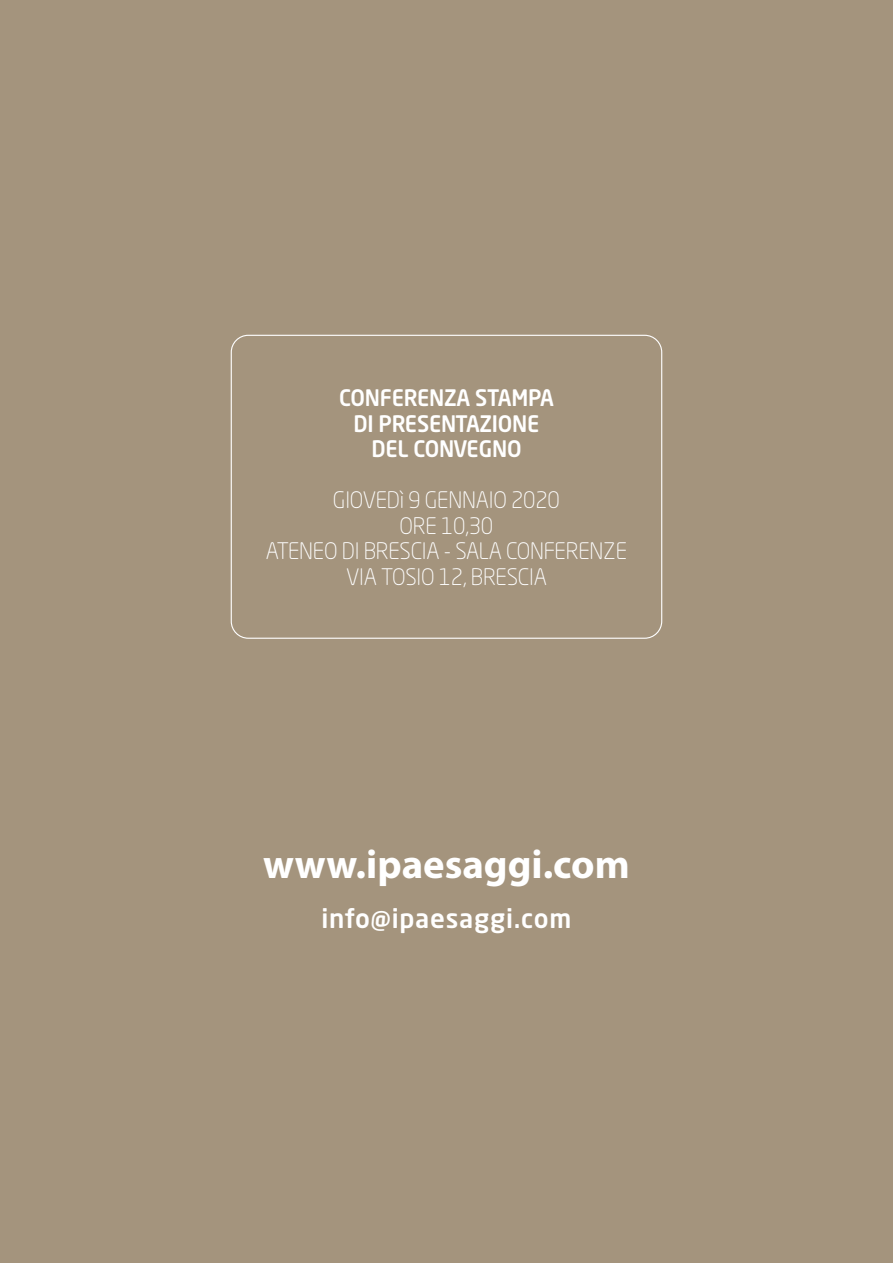
<style>
.page{position:relative;width:893px;height:1263px;background:#a4947d}
.page>*{position:absolute;margin:0;border:0;box-sizing:border-box;transform-origin:0 0}
.t1{font:700 40.8px "Myriad Pro";color:#fff}
.t2{font:500 25.95px "Neo Sans Std";letter-spacing:.03em;color:#fff}
.t3{font:300 22.5px/25.5px "Neo Sans Std";letter-spacing:-.01em;color:#fff;text-align:center;scale:.95 1}
.t4{font:500 22.5px/25.5px "Neo Sans Std";letter-spacing:-.01em;color:#fff;text-align:center;scale:.95 1}
</style>
<div class="page">
<div style="left:231px;top:335px;width:431px;height:304px;border:1px solid #fff;border-radius:17px"></div>
<p class="t4" style="left:339px;top:385px;width:228px">CONFERENZA STAMPA<br>DI PRESENTAZIONE<br>DEL CONVEGNO</p>
<p class="t3" style="left:266px;top:487px;width:382px">GIOVEDì 9 GENNAIO 2020<br>ORE 10,30<br>ATENEO DI BRESCIA - SALA CONFERENZE<br>VIA TOSIO 12, BRESCIA</p>
<h1 class="t1" style="left:263px;top:838px;width:368px">www.ipaesaggi.com</h1>
<p class="t2" style="left:322px;top:902px;width:251px">info@ipaesaggi.com</p>
</div>
